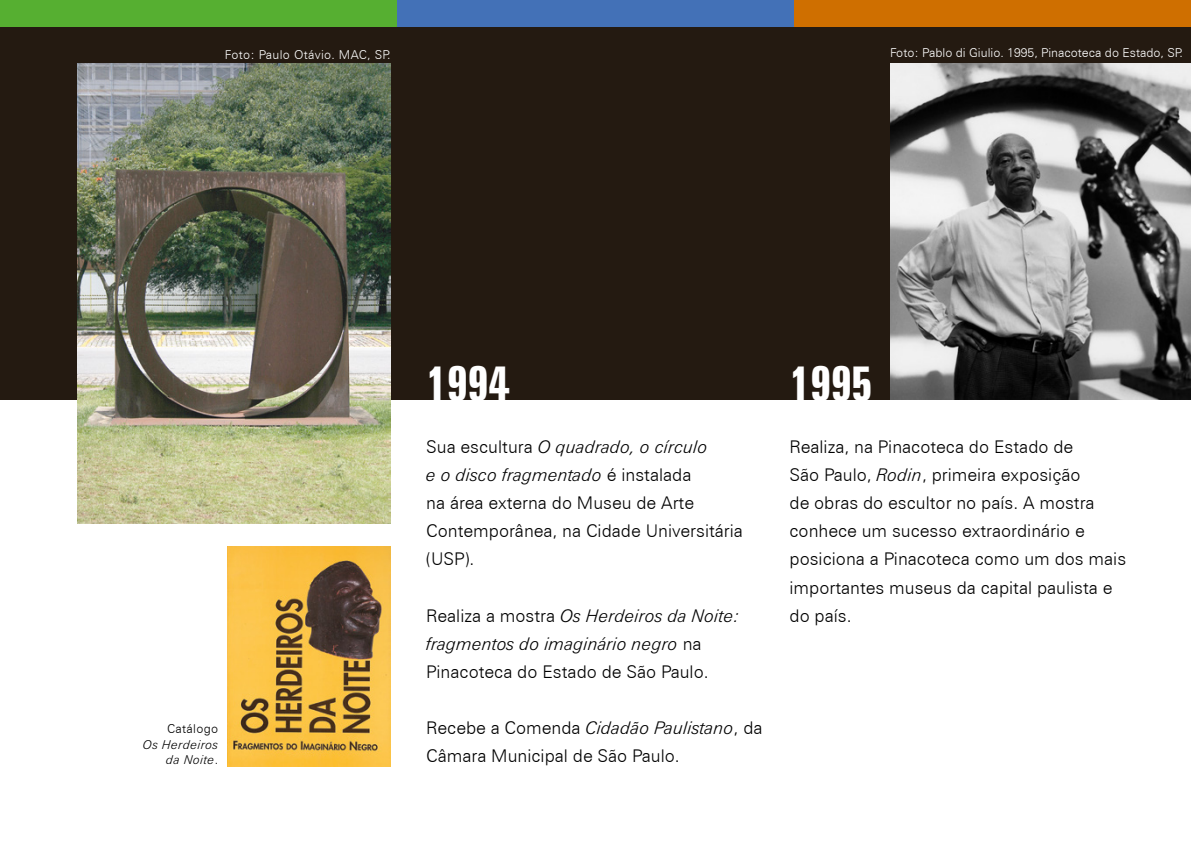
<style>
.page{position:relative;width:1191px;height:844px;background:#fff}
.page>*{position:absolute;margin:0;border:0;box-sizing:border-box;transform-origin:0 0}
.t1{font:700 extra-condensed 49px "Zurich BT";letter-spacing:-.02em;color:#fff}
.t2{font:300 17.5px/28px "Zurich BT";color:#000}
.t3{font:italic 300 17.5px/28px "Zurich BT";color:#000}
.t4{font:300 12.25px "Zurich BT";color:#fff}
.t5{font:300 12.25px "Zurich BT";letter-spacing:.025em;color:#fff}
.t6{font:italic 300 12.25px/15.8px "Zurich BT";letter-spacing:.025em;color:#000;text-align:right}
.t7{font:300 12.25px "Zurich BT";letter-spacing:.025em;color:#000}
.s1{font-style:normal}
.s2{font-style:italic}
</style>
<div class="page">
<div style="left:390px;top:0;width:410px;height:27px;background:#4371b7"></div>
<div style="left:794px;top:0;width:397px;height:27px;background:#cf6f00"></div>
<div style="left:0;top:0;width:396px;height:27px;background:#56af31"></div>
<div style="left:0;top:27px;width:1191px;height:372px;background:#241a11"></div>
<img style="left:227px;top:546px;width:163px;height:220px">
<img style="left:77px;top:63px;width:313px;height:460px">
<img style="left:890px;top:63px;width:301px;height:336px">
<p class="t5" style="left:225px;top:47px;width:167px">Foto: Paulo Otávio. MAC, SP.</p>
<p class="t4" style="left:890px;top:45px;width:294px">Foto: Pablo di Giulio. 1995, Pinacoteca do Estado, SP.</p>
<p class="t7" style="left:167px;top:720px;width:53px">Catálogo</p>
<p class="t6" style="left:143px;top:736px;width:77px">Os Herdeiros da Noite<span class="s1">.</span></p>
<h1 class="t1" style="left:426px;top:355px;width:85px">1994</h1>
<p class="t2" style="left:426px;top:433px;width:318px">Sua escultura <span class="s2">O quadrado, o círculo<br>e o disco fragmentado</span> é instalada<br>na área externa do Museu de Arte<br>Contemporânea, na Cidade Universitária (USP).</p>
<p class="t3" style="left:426px;top:601px;width:315px"><span class="s1">Realiza a mostra</span> Os Herdeiros da Noite: fragmentos do imaginário negro <span class="s1">na<br>Pinacoteca do Estado de São Paulo.</span></p>
<p class="t2" style="left:426px;top:713px;width:338px">Recebe a Comenda <span class="s2">Cidadão Paulistano</span>, da<br>Câmara Municipal de São Paulo.</p>
<h1 class="t1" style="left:789px;top:355px;width:85px">1995</h1>
<p class="t2" style="left:789px;top:433px;width:338px">Realiza, na Pinacoteca do Estado de<br>São Paulo, <span class="s2">Rodin</span>, primeira exposição<br>de obras do escultor no país. A mostra conhece um sucesso extraordinário e posiciona a Pinacoteca como um dos mais importantes museus da capital paulista e do país.</p>
</div>
